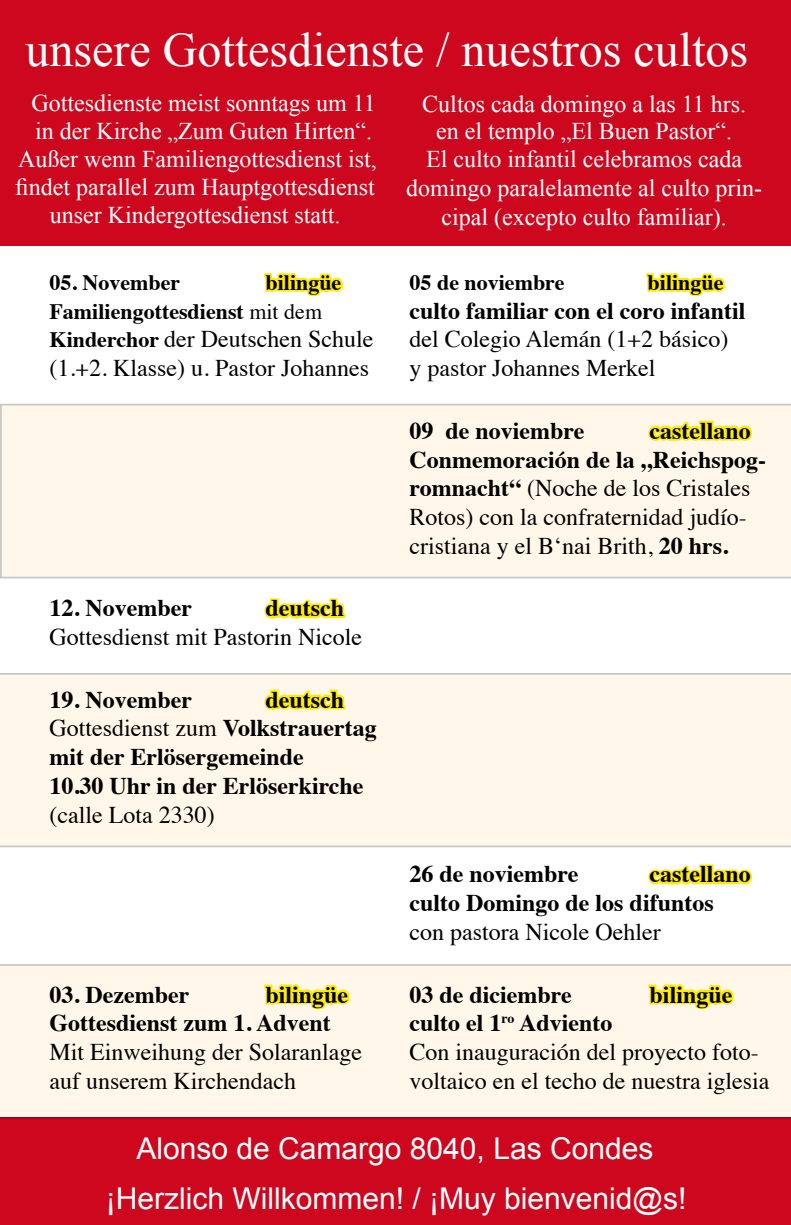
<style>
.page{position:relative;width:791px;height:1225px;background:#fff}
.page>*{position:absolute;margin:0;border:0;box-sizing:border-box;transform-origin:0 0}
.t1{font:48px "Times New Roman";color:#fff}
.t2{font:30px/49.8px "Arial";color:#fff;text-align:center}
.t3{font:24px/28.8px "Times";color:#000}
.t4{font:24px/28.8px "Times New Roman";color:#fff;text-align:center}
.t5{font:700 24px/28.8px "Times";color:#000}
.t6{font:700 22px "Times";color:#000}
.s1{font-weight:400}
.s2{font-weight:700;font-size:22px}
.s3{font-weight:700}
</style>
<div class="page">
<div style="left:0;top:0;width:791px;height:246px;background:#cd071e"></div>
<div style="left:0;top:1117px;width:791px;height:108px;background:#cd071e"></div>
<div style="left:0;top:964px;width:791px;height:154px;background:#fff7e9"></div>
<div style="left:0;top:673px;width:791px;height:174px;background:#fff7e9"></div>
<div style="left:0;top:404px;width:791px;height:174px;background:#fff7e9"></div>
<svg style="left:264px;top:272px;width:80px;height:25px"></svg>
<svg style="left:646px;top:272px;width:80px;height:25px"></svg>
<svg style="left:646px;top:419px;width:109px;height:70px;background:#fff4ba"></svg>
<svg style="left:264px;top:598px;width:82px;height:21px"></svg>
<svg style="left:262px;top:688px;width:85px;height:68px;background:#fff4b7"></svg>
<svg style="left:648px;top:864px;width:104px;height:21px"></svg>
<svg style="left:262px;top:981px;width:91px;height:71px;background:#fff4b4"></svg>
<svg style="left:646px;top:981px;width:91px;height:71px;background:#fff4b4"></svg>
<h1 class="t1" style="left:26px;top:18px;width:724px">unsere Gottesdienste / nuestros cultos</h1>
<p class="t4" style="left:31px;top:89px;width:346px">Gottesdienste meist sonntags um 11</p>
<p class="t4" style="left:35px;top:117px;width:339px">in der Kirche „Zum Guten Hirten“.</p>
<p class="t4" style="left:18px;top:145px;width:360px">Außer wenn Familiengottesdienst ist,</p>
<p class="t4" style="left:15px;top:173px;width:361px">findet parallel zum Hauptgottesdienst</p>
<p class="t4" style="left:50px;top:201px;width:292px">unser Kindergottesdienst statt.</p>
<p class="t4" style="left:422px;top:91px;width:325px;line-height:26.4px">Cultos cada domingo a las 11 hrs. en el templo „El Buen Pastor“.</p>
<p class="t4" style="left:406px;top:145px;width:357px">El culto infantil celebramos cada domingo paralelamente al culto prin&shy;cipal (excepto culto familiar).</p>
<p class="t6" style="left:50px;top:261px;width:132px">05. November</p>
<p class="t6" style="left:266px;top:261px;width:77px">bilingüe</p>
<p class="t6" style="left:410px;top:261px;width:156px">05 de noviembre</p>
<p class="t6" style="left:648px;top:261px;width:77px">bilingüe</p>
<p class="t6" style="left:50px;top:290px;width:274px">Familiengottesdienst <span class="s1">mit dem</span></p>
<p class="t5" style="left:410px;top:294px;width:337px">culto familiar con el coro infantil</p>
<p class="t3" style="left:50px;top:323px;width:325px"><span class="s2">Kinderchor</span> der Deutschen Schule</p>
<p class="t3" style="left:410px;top:323px;width:320px">del Colegio Alemán (1+2 básico)</p>
<p class="t3" style="left:50px;top:352px;width:321px">(1.+2. Klasse) u. Pastor Johannes</p>
<p class="t3" style="left:410px;top:352px;width:247px">y pastor Johannes Merkel</p>
<p class="t5" style="left:50px;top:591px;width:144px">12. November</p>
<p class="t5" style="left:266px;top:591px;width:80px">deutsch</p>
<p class="t3" style="left:50px;top:620px;width:314px">Gottesdienst mit Pastorin Nicole</p>
<p class="t5" style="left:50px;top:682px;width:144px">19. November</p>
<p class="t5" style="left:50px;top:682px;width:329px;text-indent:216px">deutsch<br><span class="s1">Gottesdienst zum</span> Volkstrauertag mit der Erlösergemeinde<br>10.30 Uhr in der Erlöserkirche</p>
<p class="t3" style="left:50px;top:798px;width:167px">(calle Lota 2330)</p>
<p class="t5" style="left:410px;top:414px;width:176px">09 de noviembre</p>
<p class="t3" style="left:410px;top:414px;width:358px;text-indent:240px"><span class="s3">castellano<br>Conmemoración de la „Reichspog&shy;romnacht“</span> (Noche de los Cristales<br>Rotos) con la confraternidad judío&shy;cristiana y el B‘nai Brith, <span class="s3">20 hrs.</span></p>
<p class="t5" style="left:410px;top:857px;width:170px">26 de noviembre</p>
<p class="t5" style="left:410px;top:857px;width:343px;text-indent:240px">castellano culto Domingo de los difuntos</p>
<p class="t3" style="left:410px;top:915px;width:253px">con pastora Nicole Oehler</p>
<p class="t5" style="left:50px;top:977px;width:141px">03. Dezember</p>
<p class="t5" style="left:266px;top:977px;width:84px">bilingüe</p>
<p class="t5" style="left:410px;top:977px;width:164px">03 de diciembre</p>
<p class="t5" style="left:650px;top:977px;width:84px">bilingüe</p>
<p class="t5" style="left:50px;top:1006px;width:283px">Gottesdienst zum 1. Advent</p>
<p class="t5" style="left:410px;top:1006px;width:204px">culto el 1<sup>ro</sup> Adviento</p>
<p class="t3" style="left:50px;top:1035px;width:314px">Mit Einweihung der Solaranlage</p>
<p class="t3" style="left:410px;top:1035px;width:351px">Con inauguración del proyecto foto-</p>
<p class="t3" style="left:50px;top:1064px;width:248px">auf unserem Kirchendach</p>
<p class="t3" style="left:410px;top:1064px;width:361px">voltaico en el techo de nuestra iglesia</p>
<p class="t2" style="left:106px;top:1124px;width:582px">Alonso de Camargo 8040, Las Condes ¡Herzlich Willkommen! / ¡Muy bienvenid@s!</p>
</div>
